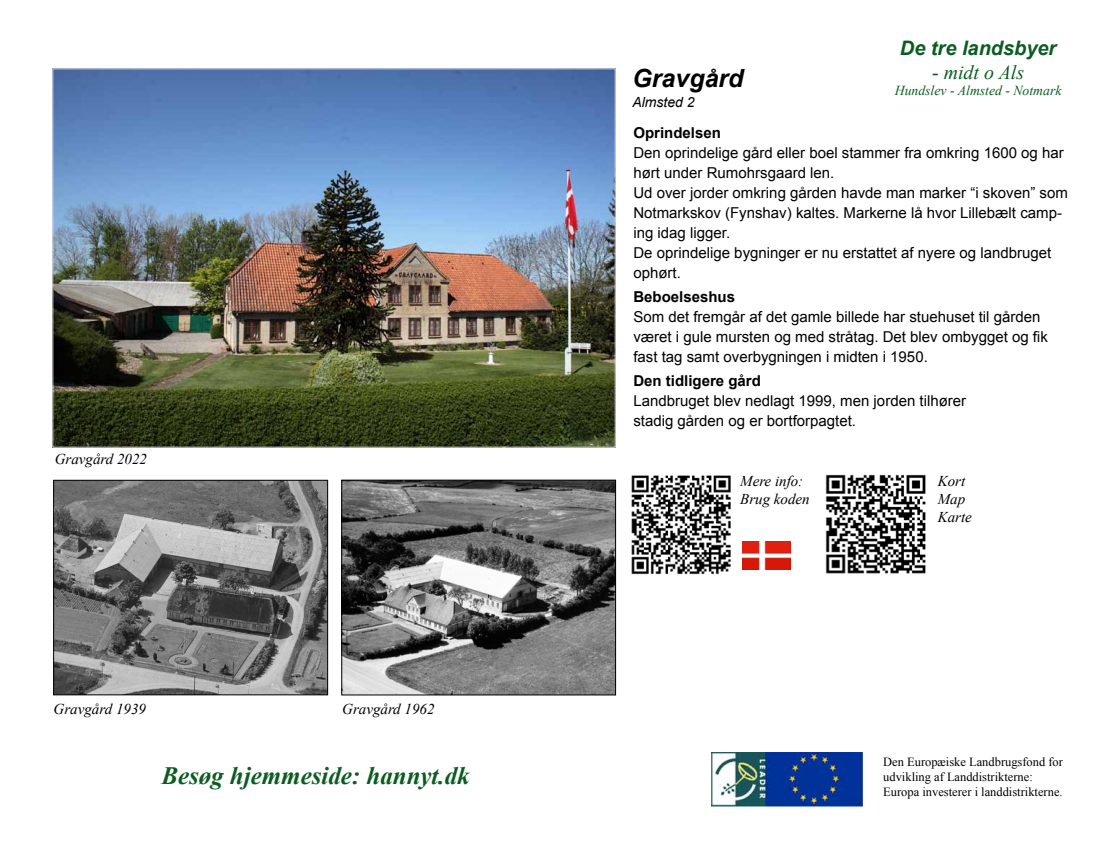
<style>
.page{position:relative;width:1106px;height:851px;background:#fff}
.page>*{position:absolute;margin:0;border:0;box-sizing:border-box;transform-origin:0 0}
.t1{font:italic 700 25px "Arial";color:#000}
.t2{font:italic 700 24.9px "Times New Roman";color:#0b5c20}
.t3{font:italic 700 19.9px "Arial";color:#0b5c20}
.t4{font:italic 19.9px "Times New Roman";color:#0b5c20}
.t5{font:15px/20px "Arial";color:#000}
.t6{font:italic 15px/18px "Times New Roman";color:#000}
.t7{font:700 15px "Arial";color:#000}
.t8{font:italic 14px "Arial";color:#000}
.t9{font:italic 13.7px "Times New Roman";color:#0b5c20}
.t10{font:12.5px/15px "Times New Roman";color:#000}
</style>
<div class="page">
<img style="left:825px;top:474px;width:101px;height:100px">
<img style="left:711px;top:752px;width:152px;height:54px">
<img style="left:743px;top:541px;width:48px;height:29px">
<img style="left:55px;top:71px;width:558px;height:374px">
<img style="left:55px;top:482px;width:271px;height:211px">
<div style="left:53px;top:480px;width:275px;height:215px;border:1px solid #000"></div>
<img style="left:343px;top:482px;width:270px;height:211px">
<div style="left:341px;top:480px;width:274px;height:215px;border:1px solid #000"></div>
<img style="left:631px;top:475px;width:100px;height:100px">
<p class="t6" style="left:55px;top:450px;width:94px">Gravgård 2022</p>
<p class="t6" style="left:54px;top:699px;width:94px">Gravgård 1939</p>
<p class="t6" style="left:342px;top:699px;width:94px">Gravgård 1962</p>
<h2 class="t2" style="left:161px;top:758px;width:310px">Besøg hjemmeside: hannyt.dk</h2>
<h3 class="t3" style="left:900px;top:35px;width:158px">De tre landsbyer</h3>
<h3 class="t4" style="left:932px;top:58px;width:94px">- midt o Als</h3>
<p class="t9" style="left:894px;top:81px;width:168px">Hundslev - Almsted - Notmark</p>
<h1 class="t1" style="left:632px;top:61px;width:113px">Gravgård</h1>
<p class="t8" style="left:632px;top:93px;width:64px">Almsted 2</p>
<p class="t7" style="left:633px;top:122px;width:89px">Oprindelsen</p>
<p class="t5" style="left:633px;top:143px;width:436px">Den oprindelige gård eller boel stammer fra omkring 1600 og har hørt under Rumohrsgaard len.<br>Ud over jorder omkring gården havde man marker “i skoven” som Notmarkskov (Fynshav) kaltes. Markerne lå hvor Lillebælt camp&shy;ing idag ligger.<br>De oprindelige bygninger er nu erstattet af nyere og landbruget ophørt.</p>
<p class="t7" style="left:633px;top:286px;width:103px">Beboelseshus</p>
<p class="t5" style="left:633px;top:307px;width:416px">Som det fremgår af det gamle billede har stuehuset til gården været i gule mursten og med stråtag. Det blev ombygget og fik fast tag samt overbygningen i midten i 1950.</p>
<p class="t7" style="left:633px;top:370px;width:129px">Den tidligere gård</p>
<p class="t5" style="left:633px;top:391px;width:334px">Landbruget blev nedlagt 1999, men jorden tilhører stadig gården og er bortforpagtet.</p>
<p class="t6" style="left:740px;top:471px;width:71px">Mere info:<br>Brug koden</p>
<p class="t6" style="left:937px;top:472px;width:36px">Kort<br>Map<br>Karte</p>
<p class="t10" style="left:883px;top:754px;width:181px">Den Europæiske Landbrugsfond for udvikling af Landdistrikterne:<br>Europa investerer i landdistrikterne.</p>
</div>
